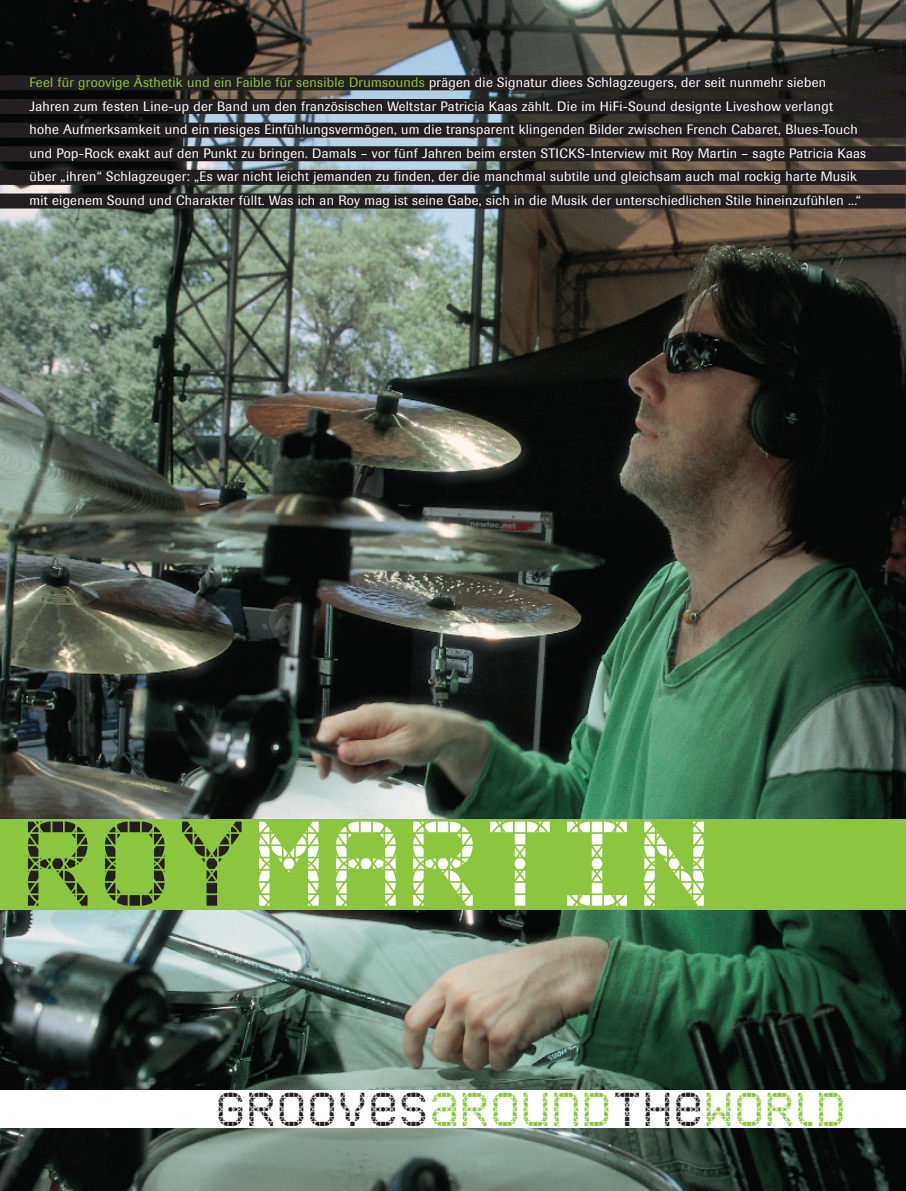
<style>
.page{position:relative;width:906px;height:1191px;background:#fff}
.page>*{position:absolute;margin:0;border:0;box-sizing:border-box;transform-origin:0 0}
.t1{font:120px "Close Call AM";color:#fff}
.t2{font:47.55px "Close Call AM";color:#8bc63e}
.t3{font:13.5px/23.7px "Imago";letter-spacing:.025em;color:#fff}
.s1{color:#8bc63e}
.s2{color:#231f20}
</style>
<div class="page">
<img style="left:0;top:0;width:906px;height:1191px">
<p class="t3" style="left:29px;top:72px;width:838px"><span class="s1">Feel für groovige Ästhetik und ein Faible für sensible Drumsounds</span> prägen die Signatur diees Schlagzeugers, der seit nunmehr sieben Jahren zum festen Line-up der Band um den französischen Weltstar Patricia Kaas zählt. Die im HiFi-Sound designte Liveshow verlangt<br>hohe Aufmerksamkeit und ein riesiges Einfühlungsvermögen, um die transparent klingenden Bilder zwischen French Cabaret, Blues-Touch und Pop-Rock exakt auf den Punkt zu bringen. Damals – vor fünf Jahren beim ersten STICKS-Interview mit Roy Martin – sagte Patricia Kaas über „ihren“ Schlagzeuger: „Es war nicht leicht jemanden zu finden, der die manchmal subtile und gleichsam auch mal rockig harte Musik mit eigenem Sound und Charakter füllt. Was ich an Roy mag ist seine Gabe, sich in die Musik der unterschiedlichen Stile hineinzufühlen ...“</p>
<h1 class="t1" style="left:28px;top:794px;width:695px"><span class="s2">ROY</span>MARTIN</h1>
<h2 class="t2" style="left:219px;top:1082px;width:632px"><span class="s2">GROOVES</span>AROUND<span class="s2">THE</span>WORLD</h2>
</div>
